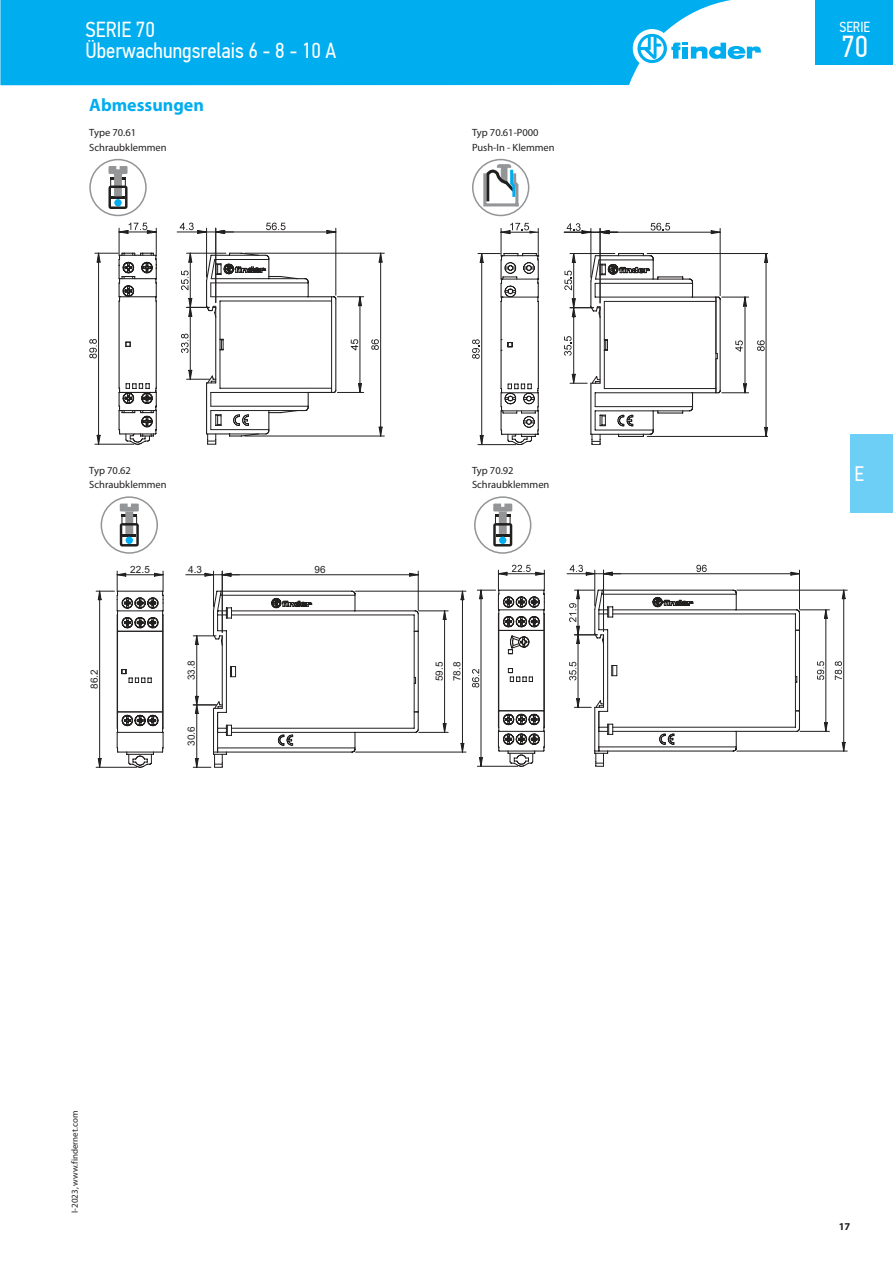
<style>
.page{position:relative;width:893px;height:1263px;background:#fff}
.page>*{position:absolute;margin:0;border:0;box-sizing:border-box;transform-origin:0 0}
.t1{font:30.3px "PF Din Text Cond Pro";color:#fff}
.t2{font:21.75px/21px "PF Din Text Cond Pro";color:#fff}
.t3{font:21px "PF Din Text Cond Pro";color:#fff}
.t4{font:700 18px "Myriad Pro";color:#00adef}
.t5{font:14.55px "PF Din Text Cond Pro";color:#fff}
.t6{font:10.5px/14.7px "Myriad Pro";color:#221f1f}
.t7{font:700 10.5px "Myriad Pro";color:#221f1f}
.t8{font:10.05px/17.9px "Arial";letter-spacing:.01em;color:#221f1f}
.t9{font:9px "Myriad Pro";color:#221f1f}
</style>
<div class="page">
<div style="left:850px;top:434px;width:43px;height:78px;background:#6dcff6"></div>
<svg style="left:0;top:0;width:837px;height:85px;fill:#00adef"></svg>
<div style="left:633px;top:29px;width:38px;height:39px;background:#fff;border-radius:50%"></div>
<svg style="left:637px;top:34px;width:125px;height:29px"></svg>
<div style="left:816px;top:0;width:77px;height:64px;background:#00adef"></div>
<div style="left:89px;top:159px;width:58px;height:57px;border:2px solid #939597;border-radius:50%"></div>
<svg style="left:108px;top:166px;width:20px;height:43px"></svg>
<hr style="left:245px;top:253px;width:139px;height:1px;background:#221f1f">
<hr style="left:245px;top:436px;width:139px;height:1px;background:#221f1f">
<svg style="left:371px;top:339px;width:8px;height:11px"></svg>
<svg style="left:379px;top:253px;width:3px;height:9px"></svg>
<svg style="left:379px;top:427px;width:3px;height:9px"></svg>
<hr style="left:380px;top:253px;width:1px;height:183px;background:#221f1f">
<hr style="left:206px;top:228px;width:1px;height:49px;background:#221f1f">
<svg style="left:180px;top:223px;width:27px;height:11px"></svg>
<hr style="left:177px;top:232px;width:57px;height:1px;background:#221f1f">
<hr style="left:215px;top:228px;width:1px;height:75px;background:#221f1f">
<hr style="left:336px;top:228px;width:1px;height:67px;background:#221f1f">
<svg style="left:266px;top:223px;width:19px;height:7px"></svg>
<svg style="left:216px;top:230px;width:9px;height:4px"></svg>
<svg style="left:327px;top:230px;width:9px;height:4px"></svg>
<hr style="left:216px;top:232px;width:120px;height:1px;background:#221f1f">
<svg style="left:89px;top:223px;width:68px;height:222px"></svg>
<svg style="left:181px;top:252px;width:183px;height:193px"></svg>
<hr style="left:190px;top:253px;width:1px;height:54px;background:#221f1f">
<div style="left:472px;top:159px;width:57px;height:57px;border:2px solid #939597;border-radius:50%"></div>
<svg style="left:482px;top:164px;width:39px;height:45px"></svg>
<svg style="left:472px;top:223px;width:296px;height:222px"></svg>
<div style="left:101px;top:496px;width:57px;height:58px;border:2px solid #939597;border-radius:50%"></div>
<svg style="left:120px;top:503px;width:19px;height:43px"></svg>
<hr style="left:355px;top:591px;width:111px;height:1px;background:#221f1f">
<hr style="left:355px;top:752px;width:111px;height:1px;background:#221f1f">
<svg style="left:461px;top:591px;width:3px;height:9px"></svg>
<svg style="left:461px;top:743px;width:3px;height:9px"></svg>
<hr style="left:462px;top:591px;width:1px;height:161px;background:#221f1f">
<svg style="left:96px;top:571px;width:352px;height:197px"></svg>
<hr style="left:196px;top:636px;width:1px;height:69px;background:#221f1f">
<div style="left:474px;top:496px;width:57px;height:58px;border:2px solid #939597;border-radius:50%"></div>
<svg style="left:493px;top:503px;width:19px;height:43px"></svg>
<svg style="left:472px;top:565px;width:73px;height:202px"></svg>
<hr style="left:481px;top:590px;width:1px;height:176px;background:#221f1f">
<hr style="left:737px;top:590px;width:110px;height:1px;background:#221f1f">
<hr style="left:737px;top:751px;width:110px;height:1px;background:#221f1f">
<svg style="left:835px;top:661px;width:7px;height:19px"></svg>
<svg style="left:842px;top:590px;width:3px;height:9px"></svg>
<svg style="left:842px;top:742px;width:3px;height:9px"></svg>
<hr style="left:843px;top:590px;width:1px;height:161px;background:#221f1f">
<hr style="left:594px;top:570px;width:1px;height:36px;background:#221f1f">
<svg style="left:570px;top:565px;width:25px;height:10px"></svg>
<hr style="left:567px;top:573px;width:54px;height:1px;background:#221f1f">
<hr style="left:603px;top:570px;width:1px;height:61px;background:#221f1f">
<hr style="left:799px;top:570px;width:1px;height:39px;background:#221f1f">
<svg style="left:696px;top:565px;width:11px;height:7px"></svg>
<svg style="left:604px;top:572px;width:8px;height:3px"></svg>
<svg style="left:791px;top:572px;width:8px;height:3px"></svg>
<hr style="left:603px;top:573px;width:196px;height:1px;background:#221f1f">
<svg style="left:569px;top:589px;width:260px;height:178px"></svg>
<hr style="left:578px;top:635px;width:1px;height:72px;background:#221f1f">
<h2 class="t2" style="left:85px;top:19px;width:252px">SERIE 70<br>Überwachungsrelais 6 - 8 - 10 A</h2>
<h3 class="t4" style="left:89px;top:96px;width:116px">Abmessungen</h3>
<p class="t6" style="left:89px;top:126px;width:79px">Type 70.61<br>Schraubklemmen</p>
<p class="t6" style="left:472px;top:126px;width:84px">Typ 70.61-P000<br>Push-In - Klemmen</p>
<p class="t6" style="left:89px;top:463px;width:79px">Typ 70.62<br>Schraubklemmen</p>
<p class="t8" style="left:130px;top:560px;width:21px">22.5</p>
<p class="t8" style="left:188px;top:560px;width:15px">4.3</p>
<p class="t8" style="left:315px;top:560px;width:13px">96</p>
<p class="t6" style="left:472px;top:463px;width:79px">Typ 70.92<br>Schraubklemmen</p>
<p class="t8" style="left:183px;top:680px;width:21px;rotate:-90deg">33.8</p>
<p class="t8" style="left:85px;top:689px;width:21px;rotate:-90deg">86.2</p>
<p class="t8" style="left:430px;top:681px;width:21px;rotate:-90deg">59.5<br>78.8</p>
<p class="t8" style="left:183px;top:746px;width:21px;rotate:-90deg">30.6</p>
<p class="t9" style="left:70px;top:1213px;width:103px;rotate:-90deg">I-2023, www.findernet.com</p>
<h3 class="t5" style="left:839px;top:19px;width:32px">SERIE</h3>
<h1 class="t1" style="left:841px;top:31px;width:28px">70</h1>
<h3 class="t3" style="left:855px;top:461px;width:11px">E</h3>
<p class="t7" style="left:839px;top:1221px;width:13px">17</p>
</div>
